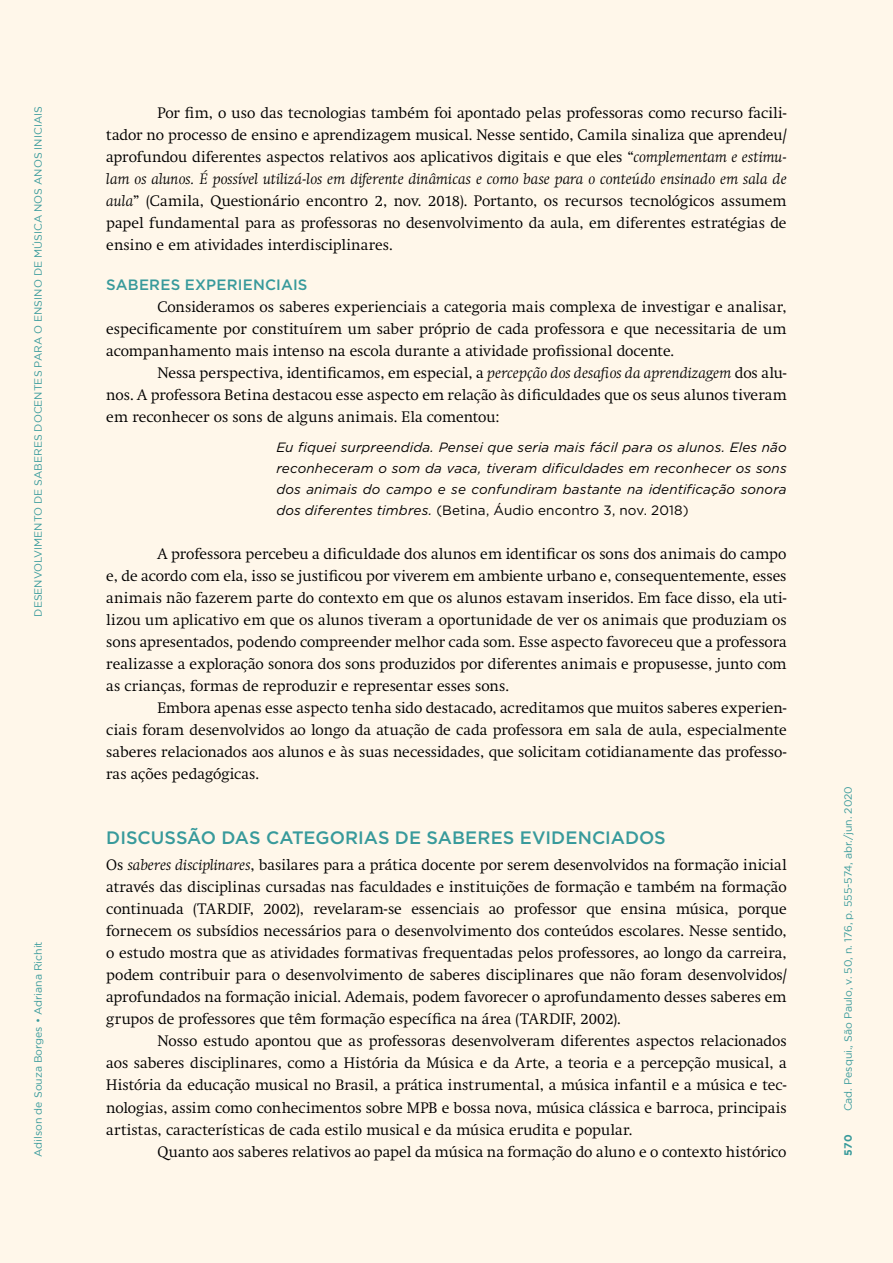
<style>
.page{position:relative;width:893px;height:1263px;background:#fff7ea}
.page>*{position:absolute;margin:0;border:0;box-sizing:border-box;transform-origin:0 0}
.t1{font:500 18px "Gotham HTF";color:#389fa9}
.t2{font:300 15px/22px "Swift";color:#000;text-align:justify}
.t3{font:500 15px "Gotham HTF";letter-spacing:.015em;color:#389fa9}
.t4{font:italic 13.5px/21.3px "Gotham HTF";letter-spacing:.01em;color:#000;text-align:justify}
.t5{font:10.5px "Gotham";color:#389fa9}
.t6{font:700 10.5px "Gotham";color:#389fa9}
.s1{font-style:italic}
.s2{font-style:normal}
</style>
<div class="page">
<p class="t5" style="left:32px;top:617px;width:512px;rotate:-90deg">DESENVOLVIMENTO DE SABERES DOCENTES PARA O ENSINO DE MÚSICA NOS ANOS INICIAIS</p>
<p class="t2" style="left:106px;top:102px;width:682px;text-indent:51px">Por fim, o uso das tecnologias também foi apontado pelas professoras como recurso facili&shy;tador no processo de ensino e aprendizagem musical. Nesse sentido, Camila sinaliza que aprendeu/ aprofundou diferentes aspectos relativos aos aplicativos digitais e que eles “<span class="s1">complementam e estimu&shy;lam os alunos. É possível utilizá-los em diferente dinâmicas e como base para o conteúdo ensinado em sala de aula</span>” (Camila, Questionário encontro 2, nov. 2018). Portanto, os recursos tecnológicos assumem papel fundamental para as professoras no desenvolvimento da aula, em diferentes estratégias de ensino e em atividades interdisciplinares.</p>
<p class="t3" style="left:106px;top:276px;width:203px">SABERES EXPERIENCIAIS</p>
<p class="t2" style="left:106px;top:295px;width:682px;text-indent:51px">Consideramos os saberes experienciais a categoria mais complexa de investigar e analisar, especificamente por constituírem um saber próprio de cada professora e que necessitaria de um acompanhamento mais intenso na escola durante a atividade profissional docente.</p>
<p class="t2" style="left:106px;top:362px;width:682px;text-indent:51px">Nessa perspectiva, identificamos, em especial, a <span class="s1">percepção dos desafios da aprendizagem</span> dos alu&shy;nos. A professora Betina destacou esse aspecto em relação às dificuldades que os seus alunos tiveram em reconhecer os sons de alguns animais. Ela comentou:</p>
<p class="t4" style="left:276px;top:436px;width:512px">Eu fiquei surpreendida. Pensei que seria mais fácil para os alunos. Eles não reconheceram o som da vaca, tiveram dificuldades em reconhecer os sons dos animais do campo e se confundiram bastante na identificação sonora dos diferentes timbres. <span class="s2">(Betina, Áudio encontro 3, nov. 2018)</span></p>
<p class="t2" style="left:106px;top:543px;width:682px;text-indent:51px">A professora percebeu a dificuldade dos alunos em identificar os sons dos animais do campo e, de acordo com ela, isso se justificou por viverem em ambiente urbano e, consequentemente, esses animais não fazerem parte do contexto em que os alunos estavam inseridos. Em face disso, ela uti&shy;lizou um aplicativo em que os alunos tiveram a oportunidade de ver os animais que produziam os sons apresentados, podendo compreender melhor cada som. Esse aspecto favoreceu que a professora realizasse a exploração sonora dos sons produzidos por diferentes animais e propusesse, junto com as crianças, formas de reproduzir e representar esses sons.</p>
<p class="t2" style="left:106px;top:697px;width:682px;text-indent:51px">Embora apenas esse aspecto tenha sido destacado, acreditamos que muitos saberes experien&shy;ciais foram desenvolvidos ao longo da atuação de cada professora em sala de aula, especialmente saberes relacionados aos alunos e às suas necessidades, que solicitam cotidianamente das professo&shy;ras ações pedagógicas.</p>
<p class="t5" style="left:32px;top:1157px;width:217px;rotate:-90deg">Adilson de Souza Borges • Adriana Richit</p>
<p class="t1" style="left:106px;top:827px;width:561px">DISCUSSÃO DAS CATEGORIAS DE SABERES EVIDENCIADOS</p>
<p class="t2" style="left:106px;top:854px;width:682px">Os <span class="s1">saberes disciplinares</span>, basilares para a prática docente por serem desenvolvidos na formação inicial através das disciplinas cursadas nas faculdades e instituições de formação e também na formação continuada (TARDIF, 2002), revelaram-se essenciais ao professor que ensina música, porque fornecem os subsídios necessários para o desenvolvimento dos conteúdos escolares. Nesse sentido, o estudo mostra que as atividades formativas frequentadas pelos professores, ao longo da carreira, podem contribuir para o desenvolvimento de saberes disciplinares que não foram desenvolvidos/ aprofundados na formação inicial. Ademais, podem favorecer o aprofundamento desses saberes em grupos de professores que têm formação específica na área (TARDIF, 2002).</p>
<p class="t2" style="left:106px;top:1030px;width:682px;text-indent:51px">Nosso estudo apontou que as professoras desenvolveram diferentes aspectos relacionados aos saberes disciplinares, como a História da Música e da Arte, a teoria e a percepção musical, a História da educação musical no Brasil, a prática instrumental, a música infantil e a música e tec&shy;nologias, assim como conhecimentos sobre MPB e bossa nova, música clássica e barroca, principais artistas, características de cada estilo musical e da música erudita e popular.</p>
<p class="t2" style="left:157px;top:1140px;width:631px">Quanto aos saberes relativos ao papel da música na formação do aluno e o contexto histórico</p>
<p class="t5" style="left:842px;top:1111px;width:327px;rotate:-90deg">Cad. Pesqui., São Paulo, v. 50, n. 176, p. 555-574, abr./jun. 2020</p>
<p class="t6" style="left:842px;top:1155px;width:22px;rotate:-90deg">570</p>
</div>
